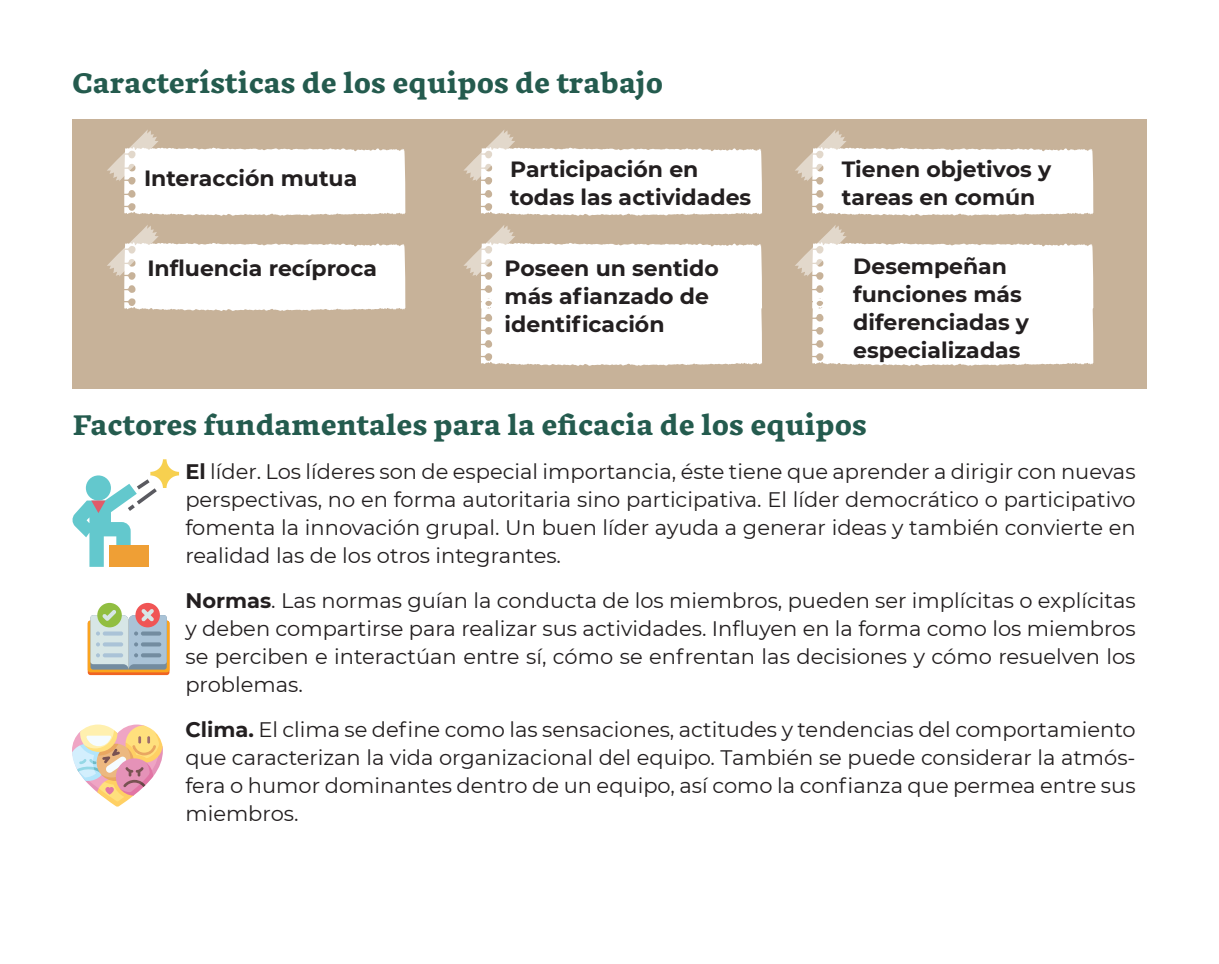
<style>
.page{position:relative;width:1219px;height:964px;background:#fff}
.page>*{position:absolute;margin:0;border:0;box-sizing:border-box;transform-origin:0 0}
.t1{font:900 28px "GMX";color:#245b4e}
.t2{font:700 22px/28px "Montserrat";color:#231f20}
.List_Paragraph{font:21px/28px "Montserrat";color:#231f20;text-align:justify}
.s1{font-weight:700}
</style>
<div class="page">
<div style="left:72px;top:119px;width:1075px;height:269px;background:#c7b299"></div>
<svg style="left:107px;top:130px;width:298px;height:86px"></svg>
<svg style="left:107px;top:225px;width:298px;height:86px"></svg>
<svg style="left:464px;top:130px;width:298px;height:86px"></svg>
<svg style="left:464px;top:225px;width:298px;height:141px"></svg>
<svg style="left:795px;top:130px;width:298px;height:86px"></svg>
<svg style="left:795px;top:225px;width:298px;height:141px"></svg>
<svg style="left:86px;top:475px;width:25px;height:25px"></svg>
<svg style="left:150px;top:459px;width:29px;height:29px"></svg>
<svg style="left:72px;top:479px;width:85px;height:88px"></svg>
<div style="left:88px;top:620px;width:81px;height:55px;background:linear-gradient(to right,#f37b21,#f37b21);border-radius:3px"></div>
<div style="left:88px;top:620px;width:81px;height:52px;background:linear-gradient(to right,#faa51e,#faa51e);border-radius:3px"></div>
<div style="left:97px;top:603px;width:25px;height:24px;background:#91be41;border-radius:50%"></div>
<div style="left:135px;top:603px;width:25px;height:24px;background:#f05555;border-radius:50%"></div>
<svg style="left:90px;top:609px;width:77px;height:60px"></svg>
<svg style="left:72px;top:724px;width:91px;height:83px"></svg>
<p class="t1" style="left:72px;top:67px;width:593px">Características de los equipos de trabajo</p>
<p class="t2" style="left:144px;top:163px;width:215px">Interacción mutua</p>
<p class="t2" style="left:147px;top:254px;width:231px">Influencia recíproca</p>
<p class="t2" style="left:510px;top:154px;width:242px">Participación en todas las actividades</p>
<p class="t2" style="left:505px;top:254px;width:216px">Poseen un sentido más afianzado de identificación</p>
<p class="t2" style="left:842px;top:154px;width:211px">Tienen objetivos y tareas en común</p>
<p class="t2" style="left:853px;top:251px;width:177px">Desempeñan funciones más diferenciadas y especializadas</p>
<p class="t1" style="left:72px;top:409px;width:796px">Factores fundamentales para la eficacia de los equipos</p>
<p class="List_Paragraph" style="left:185px;top:457px;width:952px"><span class="s1">El</span> líder. Los líderes son de especial importancia, éste tiene que aprender a dirigir con nuevas perspectivas, no en forma autoritaria sino participativa. El líder democrático o participativo fomenta la innovación grupal. Un buen líder ayuda a generar ideas y también convierte en realidad las de los otros integrantes.</p>
<p class="List_Paragraph" style="left:185px;top:586px;width:952px"><span class="s1">Normas</span>. Las normas guían la conducta de los miembros, pueden ser implícitas o explícitas y deben compartirse para realizar sus actividades. Influyen en la forma como los miembros se perciben e interactúan entre sí, cómo se enfrentan las decisiones y cómo resuelven los problemas.</p>
<p class="List_Paragraph" style="left:185px;top:715px;width:952px"><span class="s1">Clima.</span> El clima se define como las sensaciones, actitudes y tendencias del comportamiento que caracterizan la vida organizacional del equipo. También se puede considerar la atmós&shy;fera o humor dominantes dentro de un equipo, así como la confianza que permea entre sus miembros.</p>
</div>
